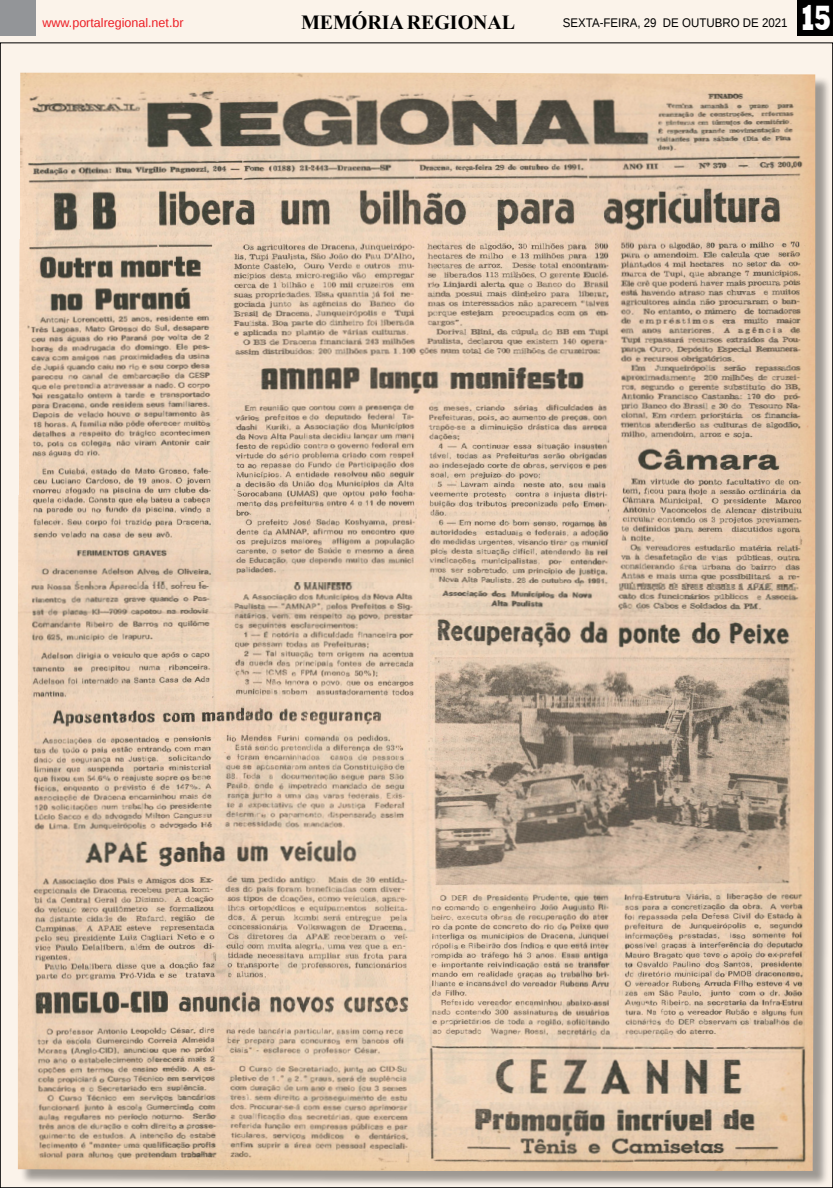
<style>
.page{position:relative;width:833px;height:1188px;background:#fff}
.page>*{position:absolute;margin:0;border:0;box-sizing:border-box;transform-origin:0 0}
.t1{font:800 36.12px "Rockwell";color:#fff;scale:.7 1}
.TITULO_PG{font:700 20px "Times New Roman";letter-spacing:-.005em;color:#000}
.DATA_PG{font:12.5px "Liberation Sans";color:#000;scale:.92 1}
.DATA_PG-2{font:12.5px "Liberation Sans";color:#ed1d24}
</style>
<div class="page">
<div style="left:1px;top:0;width:832px;height:1186px;background:#fbf3ea"></div>
<div style="left:0;top:0;width:36px;height:35px;background:#939598"></div>
<div style="left:797px;top:0;width:36px;height:35px;background:#000"></div>
<div style="left:20px;top:74px;width:811px;height:1112px;background:#000;opacity:.37"></div>
<img style="left:18px;top:73px;width:797px;height:507px">
<img style="left:18px;top:580px;width:797px;height:590px">
<p class="DATA_PG-2" style="left:43px;top:15px;width:143px">www.portalregional.net.br</p>
<p class="TITULO_PG" style="left:301px;top:8px;width:215px">MEMÓRIA REGIONAL</p>
<p class="DATA_PG" style="left:563px;top:15px;width:246px">SEXTA-FEIRA, 29 DE OUTUBRO DE 2021</p>
<p class="t1" style="left:799px;top:-3px;width:48px">15</p>
</div>
